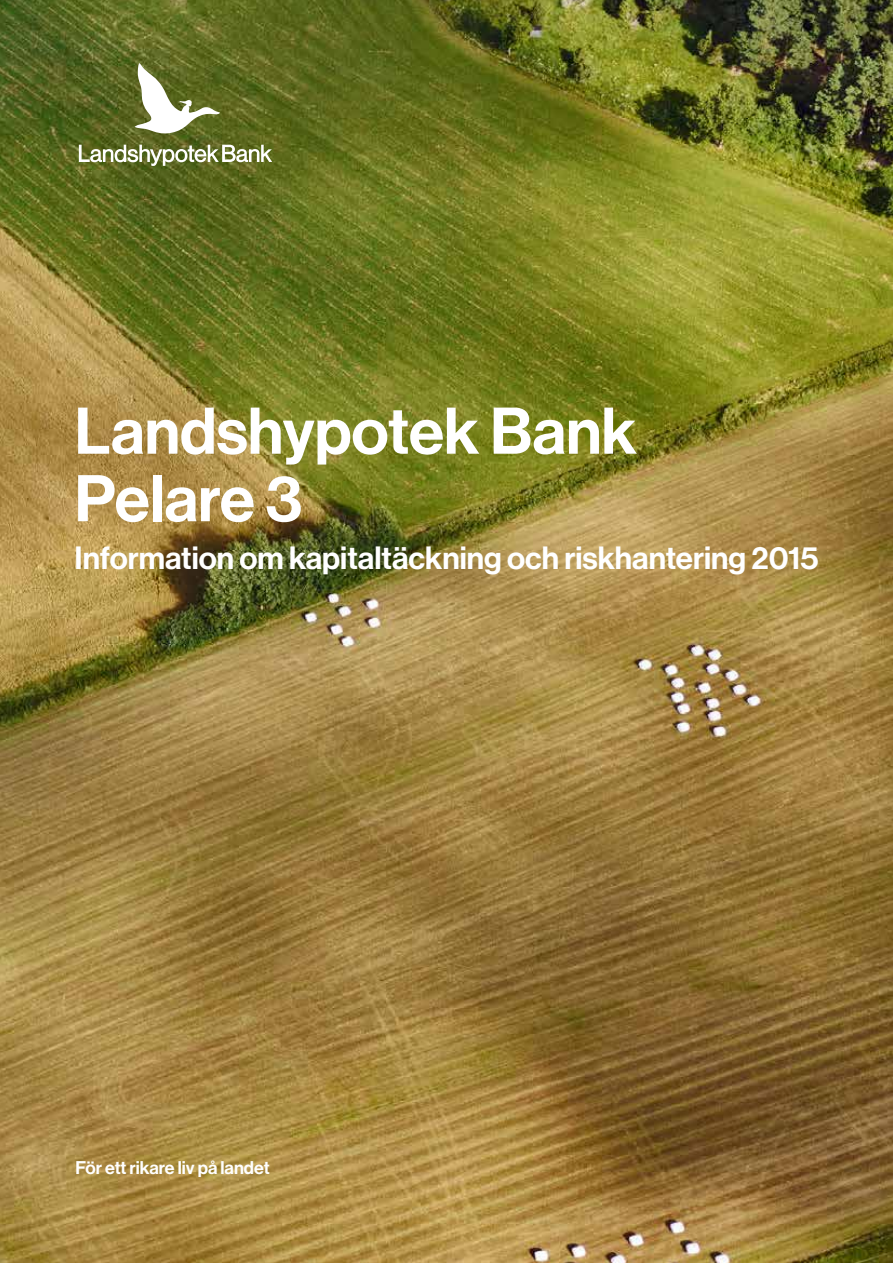
<style>
.page{position:relative;width:893px;height:1263px;background:#fff}
.page>*{position:absolute;margin:0;border:0;box-sizing:border-box;transform-origin:0 0}
.t1{font:64.5px/67.5px "N Haas Grotesk DS Std 65 Md";color:#fff}
.t2{font:31.5px "N Haas Grotesk DS Std 65 Md";color:#fff}
.t3{font:18px "N Haas Grotesk DS Std 65 Md";color:#fff}
</style>
<div class="page">
<img style="left:0;top:0;width:893px;height:1263px">
<svg style="left:79px;top:145px;width:193px;height:21px"></svg>
<svg style="left:134px;top:63px;width:86px;height:73px"></svg>
<h1 class="t1" style="left:75px;top:398px;width:564px">Landshypotek Bank<br>Pelare 3</h1>
<p class="t2" style="left:75px;top:540px;width:746px">Information om kapitaltäckning och riskhantering 2015</p>
<p class="t3" style="left:76px;top:1157px;width:195px">För ett rikare liv på landet</p>
</div>
